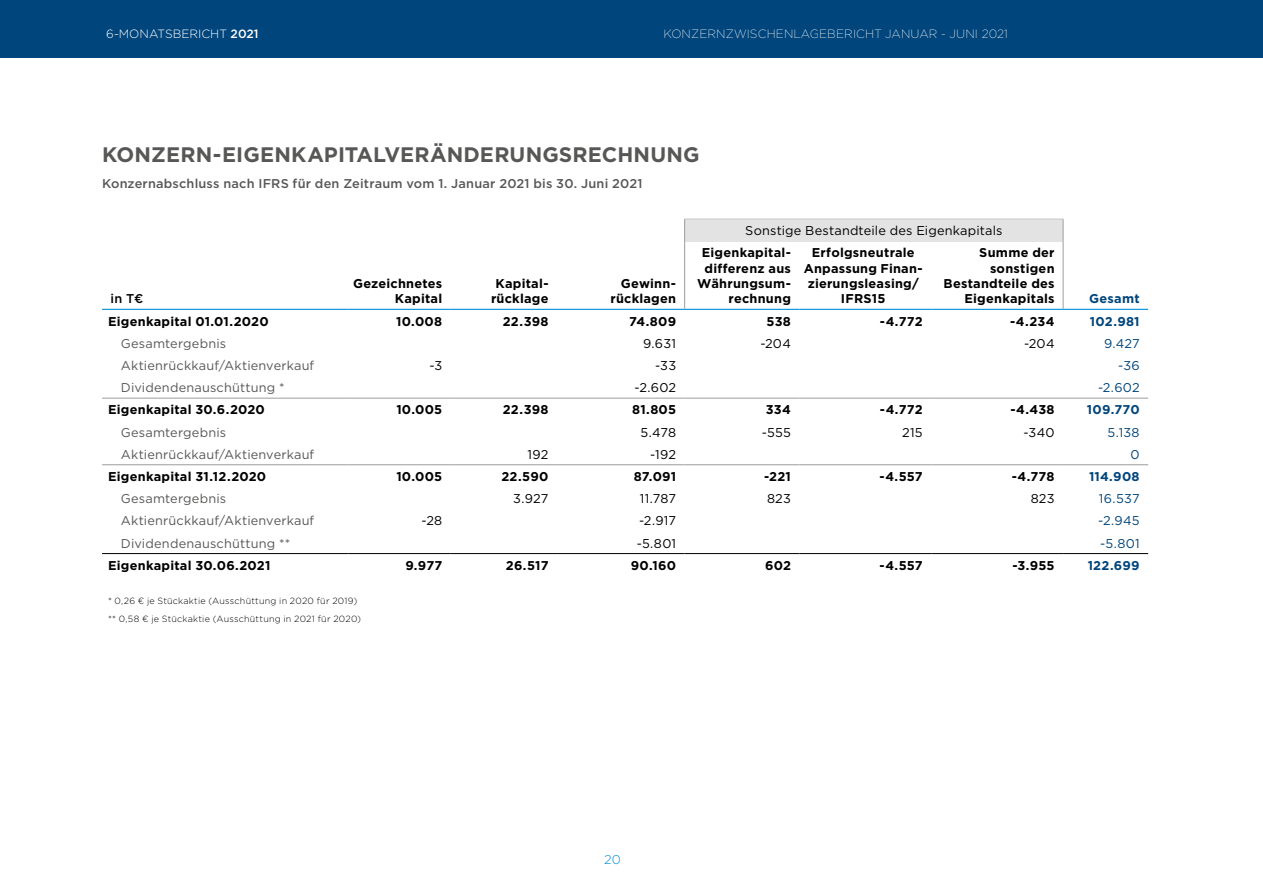
<style>
.page{position:relative;width:1263px;height:893px;background:#fff}
.page>*{position:absolute;margin:0;border:0;box-sizing:border-box;transform-origin:0 0}
.Headline_Grafik_Tabe{font:700 21px "Gotham";letter-spacing:.005em;color:#575756}
.Summe_rechts{font:700 12.75px/15.3px "Gotham";letter-spacing:.02em;color:#000;text-align:right}
.Normal_links_Einzug{font:12.75px "Gotham";letter-spacing:.015em;color:#575756}
.Summe_links{font:700 12.75px "Gotham";letter-spacing:.015em;color:#000}
.Normal_rechts{font:12.75px "Gotham";letter-spacing:.02em;color:#000}
.Subline_Grafik_Tabel{font:500 12.75px "Gotham";letter-spacing:.015em;color:#575756}
.Normal_aktuell{font:12.75px "Gotham";letter-spacing:.015em;color:#00457c}
.Normal_zentral{font:12.75px "Gotham";letter-spacing:.015em;color:#000}
.Summe_aktuell{font:700 12.75px "Gotham";letter-spacing:.02em;color:#00457c}
.Head_links{font:500 12.75px "Gotham";color:#000}
.t1{font:300 12.75px "Gotham";color:#0090d7}
.t2{font:200 12px "Gotham";letter-spacing:.01em;color:#fff}
.t3{font:300 12px "Gotham";color:#fff}
.Fussnoten{font:300 9px "Gotham";letter-spacing:.025em;color:#000}
.s1{font-weight:500}
</style>
<div class="page">
<div style="left:685px;top:219px;width:378px;height:22px;background:#e3e3e3"></div>
<hr style="left:684px;top:219px;width:115px;height:1px;background:#c6c6c6">
<hr style="left:799px;top:219px;width:132px;height:1px;background:#c6c6c6">
<hr style="left:931px;top:219px;width:132px;height:1px;background:#c6c6c6">
<svg style="left:684px;top:219px;width:1px;height:22px"></svg>
<hr style="left:684px;top:241px;width:1px;height:68px;background:#9d9d9c">
<svg style="left:1063px;top:219px;width:1px;height:22px"></svg>
<hr style="left:1063px;top:241px;width:1px;height:68px;background:#9d9d9c">
<hr style="left:102px;top:398px;width:247px;height:1px;background:#9d9d9c">
<hr style="left:349px;top:398px;width:102px;height:1px;background:#9d9d9c">
<hr style="left:451px;top:398px;width:106px;height:1px;background:#9d9d9c">
<hr style="left:557px;top:398px;width:128px;height:1px;background:#9d9d9c">
<hr style="left:685px;top:398px;width:114px;height:1px;background:#9d9d9c">
<hr style="left:799px;top:398px;width:132px;height:1px;background:#9d9d9c">
<hr style="left:931px;top:398px;width:132px;height:1px;background:#9d9d9c">
<hr style="left:1063px;top:398px;width:85px;height:1px;background:#9d9d9c">
<hr style="left:102px;top:464px;width:247px;height:1px;background:#9d9d9c">
<hr style="left:349px;top:464px;width:102px;height:1px;background:#9d9d9c">
<hr style="left:451px;top:464px;width:106px;height:1px;background:#9d9d9c">
<hr style="left:557px;top:464px;width:128px;height:1px;background:#9d9d9c">
<hr style="left:685px;top:464px;width:114px;height:1px;background:#9d9d9c">
<hr style="left:799px;top:464px;width:132px;height:1px;background:#9d9d9c">
<hr style="left:931px;top:464px;width:132px;height:1px;background:#9d9d9c">
<hr style="left:1063px;top:464px;width:85px;height:1px;background:#9d9d9c">
<hr style="left:102px;top:309px;width:247px;height:1px;background:#0090d7">
<hr style="left:349px;top:309px;width:102px;height:1px;background:#0090d7">
<hr style="left:451px;top:309px;width:106px;height:1px;background:#0090d7">
<hr style="left:557px;top:309px;width:128px;height:1px;background:#0090d7">
<hr style="left:685px;top:309px;width:114px;height:1px;background:#0090d7">
<hr style="left:799px;top:309px;width:132px;height:1px;background:#0090d7">
<hr style="left:931px;top:309px;width:132px;height:1px;background:#0090d7">
<hr style="left:1063px;top:309px;width:85px;height:1px;background:#0090d7">
<hr style="left:102px;top:553px;width:247px;height:1px;background:#000">
<hr style="left:349px;top:553px;width:102px;height:1px;background:#000">
<hr style="left:451px;top:553px;width:106px;height:1px;background:#000">
<hr style="left:557px;top:553px;width:128px;height:1px;background:#000">
<hr style="left:685px;top:553px;width:114px;height:1px;background:#000">
<hr style="left:799px;top:553px;width:132px;height:1px;background:#000">
<hr style="left:931px;top:553px;width:132px;height:1px;background:#000">
<hr style="left:1063px;top:553px;width:85px;height:1px;background:#000">
<div style="left:0;top:0;width:1263px;height:57px;background:#00457c"></div>
<p class="t3" style="left:106px;top:26px;width:154px">6-MONATSBERICHT <span class="s1">2021</span></p>
<p class="t2" style="left:663px;top:26px;width:346px">KONZERNZWISCHENLAGEBERICHT JANUAR - JUNI 2021</p>
<p class="Headline_Grafik_Tabe" style="left:102px;top:141px;width:599px">KONZERN-EIGENKAPITALVERÄNDERUNGSRECHNUNG</p>
<p class="Subline_Grafik_Tabel" style="left:102px;top:175px;width:542px">Konzernabschluss nach IFRS für den Zeitraum vom 1. Januar 2021 bis 30. Juni 2021</p>
<p class="Normal_zentral" style="left:745px;top:223px;width:259px">Sonstige Bestandteile des Eigenkapitals</p>
<p class="Head_links" style="left:111px;top:290px;width:34px">in T€</p>
<p class="Summe_rechts" style="left:353px;top:276px;width:91px">Gezeichnetes<br>Kapital</p>
<p class="Summe_rechts" style="left:491px;top:276px;width:59px;text-align:center">Kapital&shy;rücklage</p>
<p class="Summe_rechts" style="left:611px;top:276px;width:67px">Gewinn&shy;rücklagen</p>
<p class="Summe_rechts" style="left:697px;top:245px;width:95px">Eigenkapital&shy;differenz aus<br>Währungsum&shy;rechnung</p>
<p class="Summe_rechts" style="left:804px;top:245px;width:121px;text-align:center">Erfolgsneutrale<br>Anpassung Finan&shy;zierungsleasing/<br>IFRS15</p>
<p class="Summe_rechts" style="left:943px;top:245px;width:113px">Summe der sonstigen<br>Bestandteile des<br>Eigenkapitals</p>
<p class="Summe_aktuell" style="left:1089px;top:290px;width:52px">Gesamt</p>
<p class="Summe_links" style="left:108px;top:313px;width:162px">Eigenkapital 01.01.2020</p>
<p class="Summe_rechts" style="left:396px;top:313px;width:48px">10.008</p>
<p class="Summe_rechts" style="left:503px;top:313px;width:47px">22.398</p>
<p class="Summe_rechts" style="left:629px;top:313px;width:48px">74.809</p>
<p class="Summe_rechts" style="left:766px;top:313px;width:26px">538</p>
<p class="Summe_rechts" style="left:880px;top:313px;width:44px">-4.772</p>
<p class="Summe_rechts" style="left:1010px;top:313px;width:46px">-4.234</p>
<p class="Summe_aktuell" style="left:1090px;top:313px;width:51px">102.981</p>
<p class="Normal_links_Einzug" style="left:121px;top:335px;width:107px">Gesamtergebnis</p>
<p class="Normal_rechts" style="left:643px;top:335px;width:35px">9.631</p>
<p class="Normal_rechts" style="left:760px;top:335px;width:32px">-204</p>
<p class="Normal_rechts" style="left:1024px;top:335px;width:32px">-204</p>
<p class="Normal_aktuell" style="left:1104px;top:335px;width:37px">9.427</p>
<p class="Normal_links_Einzug" style="left:121px;top:357px;width:195px">Aktienrückkauf/Aktienverkauf</p>
<p class="Normal_rechts" style="left:429px;top:357px;width:14px">-3</p>
<p class="Normal_rechts" style="left:655px;top:357px;width:22px">-33</p>
<p class="Normal_aktuell" style="left:1118px;top:357px;width:23px">-36</p>
<p class="Normal_links_Einzug" style="left:121px;top:379px;width:165px">Dividendenauschüttung *</p>
<p class="Normal_rechts" style="left:634px;top:379px;width:43px">-2.602</p>
<p class="Normal_aktuell" style="left:1098px;top:379px;width:43px">-2.602</p>
<p class="Summe_links" style="left:108px;top:401px;width:158px">Eigenkapital 30.6.2020</p>
<p class="Summe_rechts" style="left:396px;top:402px;width:47px">10.005</p>
<p class="Summe_rechts" style="left:503px;top:402px;width:47px">22.398</p>
<p class="Summe_rechts" style="left:632px;top:402px;width:45px">81.805</p>
<p class="Summe_rechts" style="left:766px;top:402px;width:27px">334</p>
<p class="Summe_rechts" style="left:880px;top:402px;width:44px">-4.772</p>
<p class="Summe_rechts" style="left:1010px;top:402px;width:46px">-4.438</p>
<p class="Summe_aktuell" style="left:1087px;top:401px;width:54px">109.770</p>
<p class="Normal_links_Einzug" style="left:121px;top:424px;width:107px">Gesamtergebnis</p>
<p class="Normal_rechts" style="left:640px;top:424px;width:37px">5.478</p>
<p class="Normal_rechts" style="left:762px;top:424px;width:31px">-555</p>
<p class="Normal_rechts" style="left:902px;top:424px;width:22px">215</p>
<p class="Normal_rechts" style="left:1023px;top:424px;width:33px">-340</p>
<p class="Normal_aktuell" style="left:1107px;top:424px;width:34px">5.138</p>
<p class="Normal_links_Einzug" style="left:121px;top:446px;width:195px">Aktienrückkauf/Aktienverkauf</p>
<p class="Normal_rechts" style="left:528px;top:446px;width:22px">192</p>
<p class="Normal_rechts" style="left:650px;top:446px;width:27px">-192</p>
<p class="Normal_aktuell" style="left:1130px;top:446px;width:11px">0</p>
<p class="Summe_links" style="left:108px;top:468px;width:160px">Eigenkapital 31.12.2020</p>
<p class="Summe_rechts" style="left:396px;top:469px;width:47px">10.005</p>
<p class="Summe_rechts" style="left:501px;top:469px;width:49px">22.590</p>
<p class="Summe_rechts" style="left:634px;top:469px;width:44px">87.091</p>
<p class="Summe_rechts" style="left:764px;top:469px;width:28px">-221</p>
<p class="Summe_rechts" style="left:880px;top:469px;width:45px">-4.557</p>
<p class="Summe_rechts" style="left:1012px;top:469px;width:44px">-4.778</p>
<p class="Summe_aktuell" style="left:1089px;top:468px;width:52px">114.908</p>
<p class="Normal_links_Einzug" style="left:121px;top:490px;width:107px">Gesamtergebnis</p>
<p class="Normal_rechts" style="left:513px;top:490px;width:37px">3.927</p>
<p class="Normal_rechts" style="left:640px;top:490px;width:38px">11.787</p>
<p class="Normal_rechts" style="left:767px;top:490px;width:25px">823</p>
<p class="Normal_rechts" style="left:1031px;top:490px;width:25px">823</p>
<p class="Normal_aktuell" style="left:1099px;top:490px;width:42px">16.537</p>
<p class="Normal_links_Einzug" style="left:121px;top:513px;width:195px">Aktienrückkauf/Aktienverkauf</p>
<p class="Normal_rechts" style="left:422px;top:513px;width:22px">-28</p>
<p class="Normal_rechts" style="left:639px;top:513px;width:38px">-2.917</p>
<p class="Normal_aktuell" style="left:1098px;top:513px;width:43px">-2.945</p>
<p class="Normal_links_Einzug" style="left:121px;top:535px;width:171px">Dividendenauschüttung **</p>
<p class="Normal_rechts" style="left:637px;top:535px;width:41px">-5.801</p>
<p class="Normal_aktuell" style="left:1100px;top:535px;width:41px">-5.801</p>
<p class="Summe_links" style="left:108px;top:557px;width:164px">Eigenkapital 30.06.2021</p>
<p class="Summe_rechts" style="left:405px;top:557px;width:38px">9.977</p>
<p class="Summe_rechts" style="left:506px;top:557px;width:44px">26.517</p>
<p class="Summe_rechts" style="left:631px;top:557px;width:47px">90.160</p>
<p class="Summe_rechts" style="left:765px;top:557px;width:27px">602</p>
<p class="Summe_rechts" style="left:880px;top:557px;width:45px">-4.557</p>
<p class="Summe_rechts" style="left:1012px;top:557px;width:44px">-3.955</p>
<p class="Summe_aktuell" style="left:1088px;top:557px;width:53px">122.699</p>
<p class="Fussnoten" style="left:108px;top:595px;width:251px">* 0,26 € je Stückaktie (Ausschüttung in 2020 für 2019)</p>
<p class="Fussnoten" style="left:108px;top:613px;width:255px">** 0,58 € je Stückaktie (Ausschüttung in 2021 für 2020)</p>
<p class="t1" style="left:604px;top:852px;width:18px">20</p>
</div>
